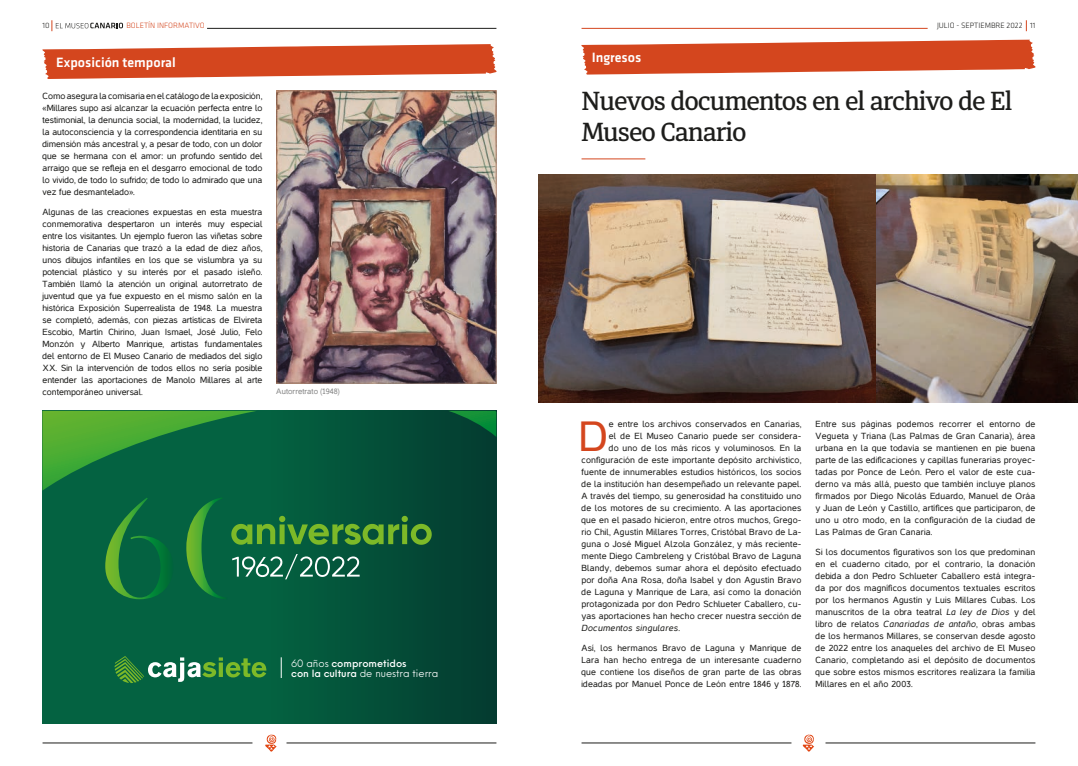
<style>
.page{position:relative;width:1078px;height:766px;background:#fff}
.page>*{position:absolute;margin:0;border:0;box-sizing:border-box;transform-origin:0 0}
.texto_base{font:42.9px "Casper";color:#d4461e}
.texto_base-2{font:500 26px/31.2px "Diaria Pro";letter-spacing:-.04em;color:#1d1d1b}
.texto_base-3{font:500 14px "Klavika";color:#fff}
.t1{font:500 9.9px/10.6px "Neue Einstellung";color:#fff}
.texto_base-4{font:9px/12px "Casper";letter-spacing:.02em;color:#1d1d1b;text-align:justify}
.texto_base-5{font:italic 9px "Casper";letter-spacing:.02em;color:#1d1d1b}
.t2{font:300 8px "Klavika";color:#1d1d1b}
.t3{font:300 8px "Klavika";color:#d4461e}
.pie_de_foto{font:8px "Casper";color:#878787}
.s1{font-weight:400}
.s2{font-style:normal}
.s3{font-style:italic}
</style>
<div class="page">
<svg style="left:265px;top:734px;width:11px;height:17px"></svg>
<svg style="left:802px;top:734px;width:12px;height:17px"></svg>
<hr style="left:207px;top:28px;width:289px;height:1px;background:#1d1d1b">
<hr style="left:286px;top:742px;width:210px;height:1px;background:#1d1d1b">
<hr style="left:43px;top:742px;width:209px;height:1px;background:#1d1d1b">
<hr style="left:825px;top:742px;width:210px;height:1px;background:#1d1d1b">
<hr style="left:581px;top:742px;width:210px;height:1px;background:#1d1d1b">
<hr style="left:581px;top:28px;width:346px;height:1px;background:#d4461e">
<svg style="left:52px;top:20px;width:71px;height:11px"></svg>
<svg style="left:42px;top:44px;width:455px;height:35px;background:#db6544"></svg>
<svg style="left:581px;top:40px;width:454px;height:35px;background:#db6543"></svg>
<hr style="left:581px;top:159px;width:64px;height:1px;background:#d4461e">
<img style="left:276px;top:91px;width:220px;height:292px">
<div style="left:42px;top:410px;width:454px;height:313px;background:linear-gradient(to right,#046c45,#044434)"></div>
<svg style="left:115px;top:655px;width:151px;height:27px;background:#3b8652"></svg>
<svg style="left:105px;top:497px;width:326px;height:102px;background:#176a3f"></svg>
<svg style="left:281px;top:657px;width:1px;height:20px"></svg>
<svg style="left:42px;top:410px;width:454px;height:80px;background:#126739"></svg>
<img style="left:539px;top:175px;width:538px;height:228px">
<p class="t2" style="left:43px;top:21px;width:9px">10</p>
<p class="t3" style="left:126px;top:21px;width:80px">BOLETÍN INFORMATIVO</p>
<p class="t2" style="left:936px;top:21px;width:100px">JULIO - SEPTIEMBRE 2022 11</p>
<p class="texto_base-3" style="left:56px;top:54px;width:121px">Exposición temporal</p>
<p class="texto_base-3" style="left:591px;top:50px;width:51px">Ingresos</p>
<p class="texto_base-4" style="left:43px;top:89px;width:221px">Como asegura la comisaria en el catálogo de la exposición, «Millares supo así alcanzar la ecuación perfecta entre lo testimonial, la denuncia social, la modernidad, la lucidez, la autoconsciencia y la correspondencia identitaria en su dimensión más ancestral y, a pesar de todo, con un dolor que se hermana con el amor: un profundo sentido del arraigo que se refleja en el desgarro emocional de todo lo vivido, de todo lo sufrido; de todo lo admirado que una vez fue desmantelado».</p>
<p class="texto_base-4" style="left:43px;top:205px;width:221px">Algunas de las creaciones expuestas en esta muestra conmemorativa despertaron un interés muy especial entre los visitantes. Un ejemplo fueron las viñetas sobre historia de Canarias que trazó a la edad de diez años, unos dibujos infantiles en los que se vislumbra ya su potencial plástico y su interés por el pasado isleño.<br>También llamó la atención un original autorretrato de juventud que ya fue expuesto en el mismo salón en la histórica Exposición Superrealista de 1948. La muestra se completó, además, con piezas artísticas de Elvireta Escobio, Martín Chirino, Juan Ismael, José Julio, Felo Monzón y Alberto Manrique, artistas fundamentales del entorno de El Museo Canario de mediados del siglo XX. Sin la intervención de todos ellos no sería posible entender las aportaciones de Manolo Millares al arte contemporáneo universal.</p>
<p class="pie_de_foto" style="left:276px;top:387px;width:65px">Autorretrato (1948)</p>
<p class="t1" style="left:291px;top:656px;width:149px"><span class="s1">60 años</span> comprometidos<br>con la cultura <span class="s1">de nuestra tierra</span></p>
<p class="texto_base-2" style="left:581px;top:86px;width:432px">Nuevos documentos en el archivo de El<br>Museo Canario</p>
<p class="texto_base" style="left:579px;top:413px;width:30px">D</p>
<p class="texto_base-4" style="left:608px;top:417px;width:194px">e entre los archivos conservados en Canarias,</p>
<p class="texto_base-4" style="left:608px;top:429px;width:194px">el de El Museo Canario puede ser considera-</p>
<p class="texto_base-4" style="left:608px;top:441px;width:194px">do uno de los más ricos y voluminosos. En la</p>
<p class="texto_base-4" style="left:581px;top:453px;width:221px">configuración de este importante depósito archivístico,</p>
<p class="texto_base-4" style="left:581px;top:465px;width:221px">fuente de innumerables estudios históricos, los socios</p>
<p class="texto_base-4" style="left:581px;top:477px;width:221px">de la institución han desempeñado un relevante papel.</p>
<p class="texto_base-4" style="left:581px;top:489px;width:221px">A través del tiempo, su generosidad ha constituido uno</p>
<p class="texto_base-4" style="left:581px;top:501px;width:221px">de los motores de su crecimiento. A las aportaciones</p>
<p class="texto_base-4" style="left:581px;top:513px;width:221px">que en el pasado hicieron, entre otros muchos, Grego-</p>
<p class="texto_base-4" style="left:581px;top:525px;width:221px">rio Chil, Agustín Millares Torres, Cristóbal Bravo de La-</p>
<p class="texto_base-4" style="left:581px;top:537px;width:221px">guna o José Miguel Alzola González, y más reciente-</p>
<p class="texto_base-4" style="left:581px;top:549px;width:221px">mente Diego Cambreleng y Cristóbal Bravo de Laguna</p>
<p class="texto_base-4" style="left:581px;top:561px;width:221px">Blandy, debemos sumar ahora el depósito efectuado</p>
<p class="texto_base-4" style="left:581px;top:573px;width:221px">por doña Ana Rosa, doña Isabel y don Agustín Bravo</p>
<p class="texto_base-4" style="left:581px;top:585px;width:221px">de Laguna y Manrique de Lara, así como la donación</p>
<p class="texto_base-4" style="left:581px;top:597px;width:221px">protagonizada por don Pedro Schlueter Caballero, cu-</p>
<p class="texto_base-4" style="left:581px;top:609px;width:221px">yas aportaciones han hecho crecer nuestra sección de</p>
<p class="texto_base-5" style="left:581px;top:623px;width:100px">Documentos singulares<span class="s2">.</span></p>
<p class="texto_base-4" style="left:581px;top:641px;width:221px">Así, los hermanos Bravo de Laguna y Manrique de Lara han hecho entrega de un interesante cuaderno que contiene los diseños de gran parte de las obras ideadas por Manuel Ponce de León entre 1846 y 1878.</p>
<p class="texto_base-4" style="left:815px;top:417px;width:221px">Entre sus páginas podemos recorrer el entorno de Vegueta y Triana (Las Palmas de Gran Canaria), área urbana en la que todavía se mantienen en pie buena parte de las edificaciones y capillas funerarias proyec&shy;tadas por Ponce de León. Pero el valor de este cua&shy;derno va más allá, puesto que también incluye planos firmados por Diego Nicolás Eduardo, Manuel de Oráa y Juan de León y Castillo, artífices que participaron, de uno u otro modo, en la configuración de la ciudad de Las Palmas de Gran Canaria.</p>
<p class="texto_base-4" style="left:815px;top:545px;width:221px">Si los documentos figurativos son los que predominan en el cuaderno citado, por el contrario, la donación debida a don Pedro Schlueter Caballero está integra&shy;da por dos magníficos documentos textuales escritos por los hermanos Agustín y Luis Millares Cubas. Los manuscritos de la obra teatral <span class="s3">La ley de Dios</span> y del libro de relatos <span class="s3">Canariadas de antaño</span>, obras ambas de los hermanos Millares, se conservan desde agosto de 2022 entre los anaqueles del archivo de El Museo Canario, completando así el depósito de documentos que sobre estos mismos escritores realizara la familia Millares en el año 2003.</p>
</div>
